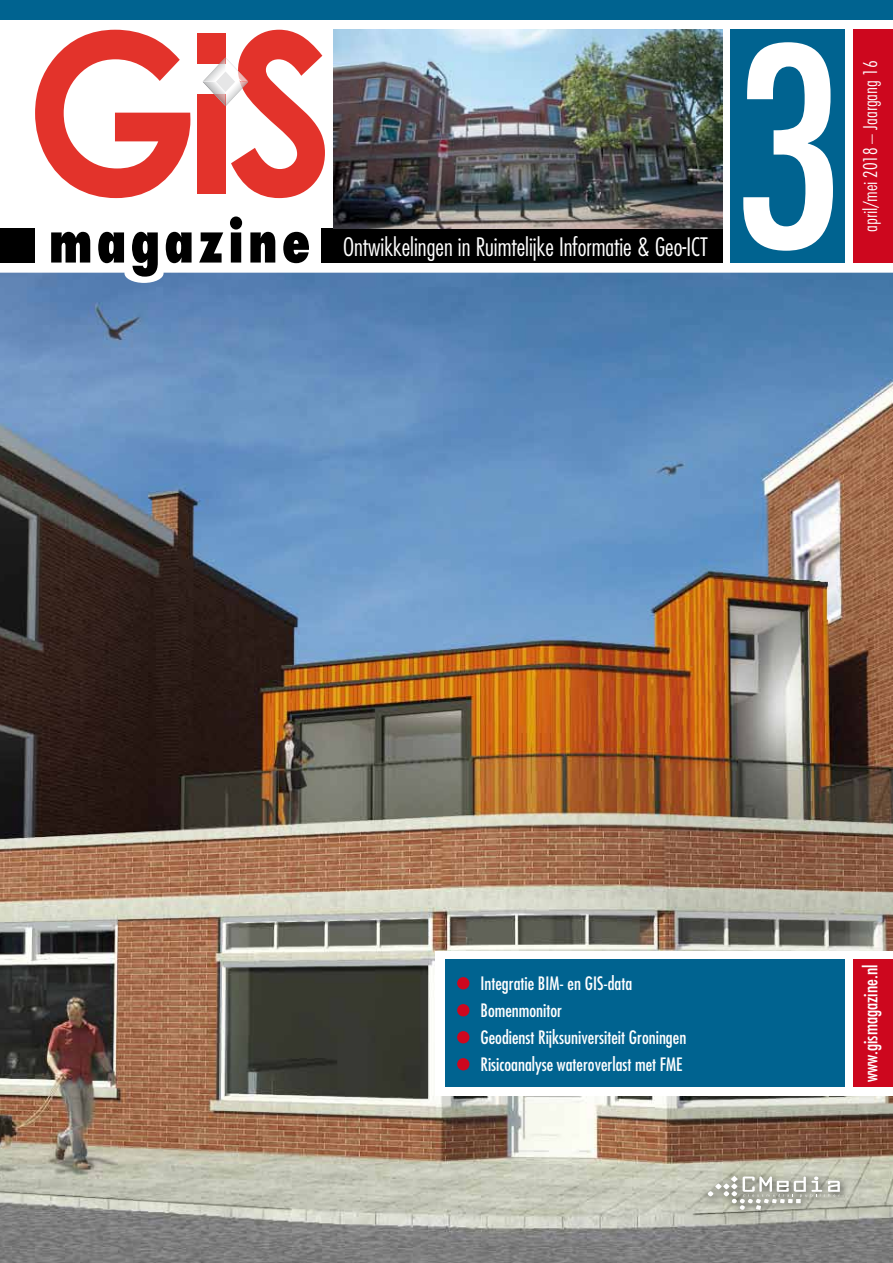
<style>
.page{position:relative;width:893px;height:1263px;background:#fff}
.page>*{position:absolute;margin:0;border:0;box-sizing:border-box;transform-origin:0 0}
.t1{font:condensed 270px "Futura Std";color:#fff}
.t2{font:300 condensed 24.75px "Futura Std";color:#fff}
.t3{font:300 condensed 19.5px "Futura BT";color:#fff}
.t4{font:condensed 18.75px "Futura Std";color:#fff}
.t5{font:condensed 18px/27px "Futura Std";color:#fff}
</style>
<div class="page">
<div style="left:130px;top:263px;width:39px;height:20px;border:1px solid #fff;border-radius:50%"></div>
<div style="left:854px;top:29px;width:39px;height:234px;background:#cd071e"></div>
<div style="left:730px;top:29px;width:115px;height:234px;background:#006390"></div>
<img style="left:0;top:273px;width:893px;height:990px">
<svg style="left:51px;top:232px;width:39px;height:31px"></svg>
<svg style="left:98px;top:232px;width:26px;height:31px"></svg>
<svg style="left:132px;top:232px;width:26px;height:45px"></svg>
<svg style="left:166px;top:232px;width:26px;height:31px"></svg>
<svg style="left:199px;top:232px;width:24px;height:31px"></svg>
<svg style="left:230px;top:216px;width:12px;height:47px"></svg>
<svg style="left:250px;top:232px;width:25px;height:31px"></svg>
<svg style="left:283px;top:232px;width:26px;height:31px"></svg>
<svg style="left:35px;top:30px;width:155px;height:168px"></svg>
<div style="left:197px;top:94px;width:28px;height:100px;background:#e3332b"></div>
<div style="left:197px;top:34px;width:28px;height:30px;background:#e3332b"></div>
<svg style="left:202px;top:30px;width:123px;height:168px"></svg>
<svg style="left:216px;top:71px;width:19px;height:21px"></svg>
<div style="left:0;top:229px;width:34px;height:34px;background:#000"></div>
<div style="left:0;top:0;width:893px;height:20px;background:#006390"></div>
<div style="left:436px;top:951px;width:457px;height:144px;background:#fff"></div>
<div style="left:854px;top:959px;width:39px;height:128px;background:#cd071e"></div>
<div style="left:445px;top:959px;width:400px;height:128px;background:#006390"></div>
<div style="left:457px;top:1058px;width:12px;height:12px;background:#cd071e;border-radius:50%"></div>
<div style="left:457px;top:1031px;width:12px;height:12px;background:#cd071e;border-radius:50%"></div>
<div style="left:457px;top:1004px;width:12px;height:12px;background:#cd071e;border-radius:50%"></div>
<div style="left:457px;top:977px;width:12px;height:12px;background:#cd071e;border-radius:50%"></div>
<div style="left:322px;top:229px;width:401px;height:34px;background:#000"></div>
<div style="left:703px;top:1171px;width:147px;height:48px;background:#000;opacity:.75"></div>
<svg style="left:708px;top:1172px;width:137px;height:38px"></svg>
<img style="left:334px;top:29px;width:388px;height:200px">
<h2 class="t2" style="left:343px;top:232px;width:366px">Ontwikkelingen in Ruimtelijke Informatie &amp; Geo-ICT</h2>
<h1 class="t1" style="left:732px;top:-13px;width:112px">3</h1>
<p class="t3" style="left:858px;top:232px;width:173px;rotate:-90deg">april/mei 2018 – Jaargang 16</p>
<p class="t5" style="left:480px;top:970px;width:207px">Integratie BIM- en GIS-data<br>Bomenmonitor<br>Geodienst Rijksuniversiteit Groningen<br>Risicoanalyse wateroverlast met FME</p>
<p class="t4" style="left:859px;top:1082px;width:119px;rotate:-90deg">www.gismagazine.nl</p>
</div>
